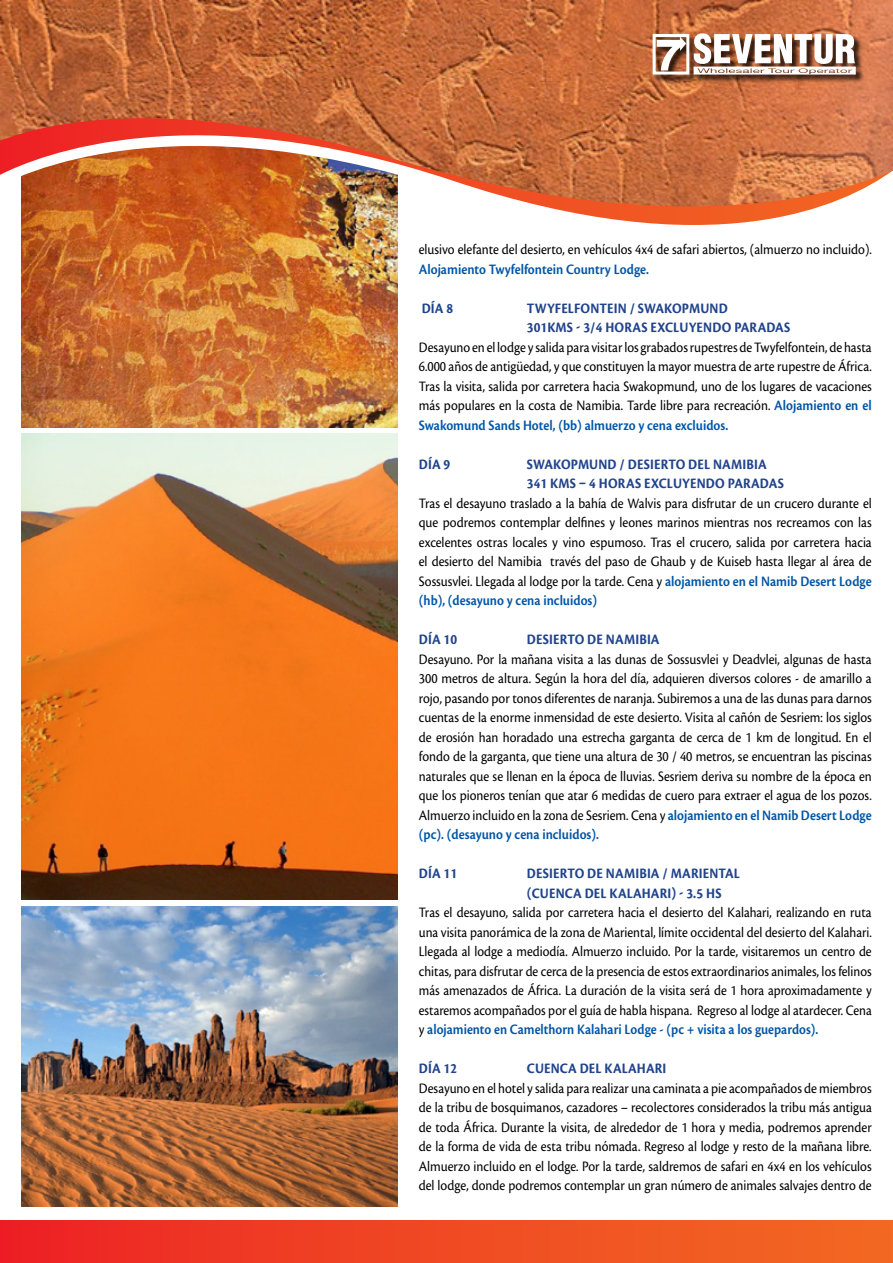
<style>
.page{position:relative;width:893px;height:1263px;background:#fff}
.page>*{position:absolute;margin:0;border:0;box-sizing:border-box;transform-origin:0 0}
.t1{font:15px/19.5px "Cronos Pro";color:#000;text-align:justify;scale:.9 1}
.t2{font:15px/19.5px "Cronos Pro";color:#000;text-align:justify;scale:.89 1}
.t3{font:700 15px/19.5px "Cronos Pro";letter-spacing:.01em;color:#20438b;scale:.9 1}
.t4{font:600 15px "Cronos Pro";color:#0055a7;scale:.9 1}
.s1{font-weight:600;color:#0055a7}
</style>
<div class="page">
<img style="left:21px;top:307px;width:377px;height:120px">
<img style="left:21px;top:267px;width:377px;height:40px">
<img style="left:21px;top:208px;width:794px;height:59px">
<img style="left:0;top:0;width:893px;height:208px">
<div style="left:653px;top:34px;width:211px;height:49px;background:#000;opacity:.77"></div>
<div style="left:653px;top:34px;width:36px;height:41px;border:3px solid #fff"></div>
<svg style="left:657px;top:37px;width:29px;height:33px"></svg>
<img style="left:694px;top:33px;width:162px;height:42px">
<div style="left:0;top:1220px;width:893px;height:43px;background:linear-gradient(to right,#ed2324,#f26c22)"></div>
<img style="left:21px;top:907px;width:377px;height:299px">
<img style="left:21px;top:434px;width:377px;height:465px">
<p class="t1" style="left:419px;top:240px;width:505px">elusivo elefante del desierto, en vehículos 4x4 de safari abiertos, (almuerzo no incluido).</p>
<p class="t4" style="left:419px;top:260px;width:257px">Alojamiento Twyfelfontein Country Lodge.</p>
<p class="t3" style="left:422px;top:298px;width:62px">DÍA 8 TW</p>
<p class="t3" style="left:527px;top:298px;width:294px;text-indent:20px">YFELFONTEIN / SWAKOPMUND<br>301KMS - 3/4 HORAS EXCLUYENDO PARADAS</p>
<p class="t1" style="left:419px;top:337px;width:505px">Desayuno en el lodge y salida para visitar los grabados rupestres de Twyfelfontein, de hasta 6.000 años de antigüedad, y que constituyen la mayor muestra de arte rupestre de África.<br>Tras la visita, salida por carretera hacia Swakopmund, uno de los lugares de vacaciones más populares en la costa de Namibia. Tarde libre para recreación. <span class="s1">Alojamiento en el Swakomund Sands Hotel, (bb) almuerzo y cena excluidos.</span></p>
<p class="t3" style="left:419px;top:454px;width:63px">DÍA 9 SW</p>
<p class="t3" style="left:527px;top:454px;width:287px;text-align:center">AKOPMUND / DESIERTO DEL NAMIBIA<br>341 KMS – 4 HORAS EXCLUYENDO PARADAS</p>
<p class="t1" style="left:419px;top:493px;width:505px">Tras el desayuno traslado a la bahía de Walvis para disfrutar de un crucero durante el que podremos contemplar delfines y leones marinos mientras nos recreamos con las excelentes ostras locales y vino espumoso. Tras el crucero, salida por carretera hacia el desierto del Namibia través del paso de Ghaub y de Kuiseb hasta llegar al área de Sossusvlei. Llegada al lodge por la tarde. Cena y <span class="s1">alojamiento en el Namib Desert Lodge (hb), (desayuno y cena incluidos)</span></p>
<p class="t3" style="left:419px;top:630px;width:44px">DÍA 10</p>
<p class="t3" style="left:527px;top:630px;width:149px">DESIERTO DE NAMIBIA</p>
<p class="t1" style="left:419px;top:649px;width:505px">Desayuno. Por la mañana visita a las dunas de Sossusvlei y Deadvlei, algunas de hasta 300 metros de altura. Según la hora del día, adquieren diversos colores - de amarillo a rojo, pasando por tonos diferentes de naranja. Subiremos a una de las dunas para darnos cuentas de la enorme inmensidad de este desierto. Visita al cañón de Sesriem: los siglos de erosión han horadado una estrecha garganta de cerca de 1 km de longitud. En el fondo de la garganta, que tiene una altura de 30 / 40 metros, se encuentran las piscinas naturales que se llenan en la época de lluvias. Sesriem deriva su nombre de la época en que los pioneros tenían que atar 6 medidas de cuero para extraer el agua de los pozos.<br>Almuerzo incluido en la zona de Sesriem. Cena y <span class="s1">alojamiento en el Namib Desert Lodge (pc). (desayuno y cena incluidos).</span></p>
<p class="t3" style="left:419px;top:864px;width:44px">DÍA 11</p>
<p class="t3" style="left:527px;top:864px;width:237px">DESIERTO DE NAMIBIA / MARIENTAL (CUENCA DEL KALAHARI) - 3.5 HS</p>
<p class="t2" style="left:419px;top:903px;width:510px">Tras el desayuno, salida por carretera hacia el desierto del Kalahari, realizando en ruta una visita panorámica de la zona de Mariental, límite occidental del desierto del Kalahari.<br>Llegada al lodge a mediodía. Almuerzo incluido. Por la tarde, visitaremos un centro de chitas, para disfrutar de cerca de la presencia de estos extraordinarios animales, los felinos más amenazados de África. La duración de la visita será de 1 hora aproximadamente y estaremos acompañados por el guía de habla hispana. Regreso al lodge al atardecer. Cena y <span class="s1">alojamiento en Camelthorn Kalahari Lodge - (pc + visita a los guepardos).</span></p>
<p class="t3" style="left:419px;top:1059px;width:73px">DÍA 12 C</p>
<p class="t3" style="left:535px;top:1059px;width:147px">UENCA DEL KALAHARI</p>
<p class="t1" style="left:419px;top:1078px;width:505px">Desayuno en el hotel y salida para realizar una caminata a pie acompañados de miembros de la tribu de bosquimanos, cazadores – recolectores considerados la tribu más antigua de toda África. Durante la visita, de alrededor de 1 hora y media, podremos aprender de la forma de vida de esta tribu nómada. Regreso al lodge y resto de la mañana libre.<br>Almuerzo incluido en el lodge. Por la tarde, saldremos de safari en 4x4 en los vehículos del lodge, donde podremos contemplar un gran número de animales salvajes dentro de</p>
</div>
